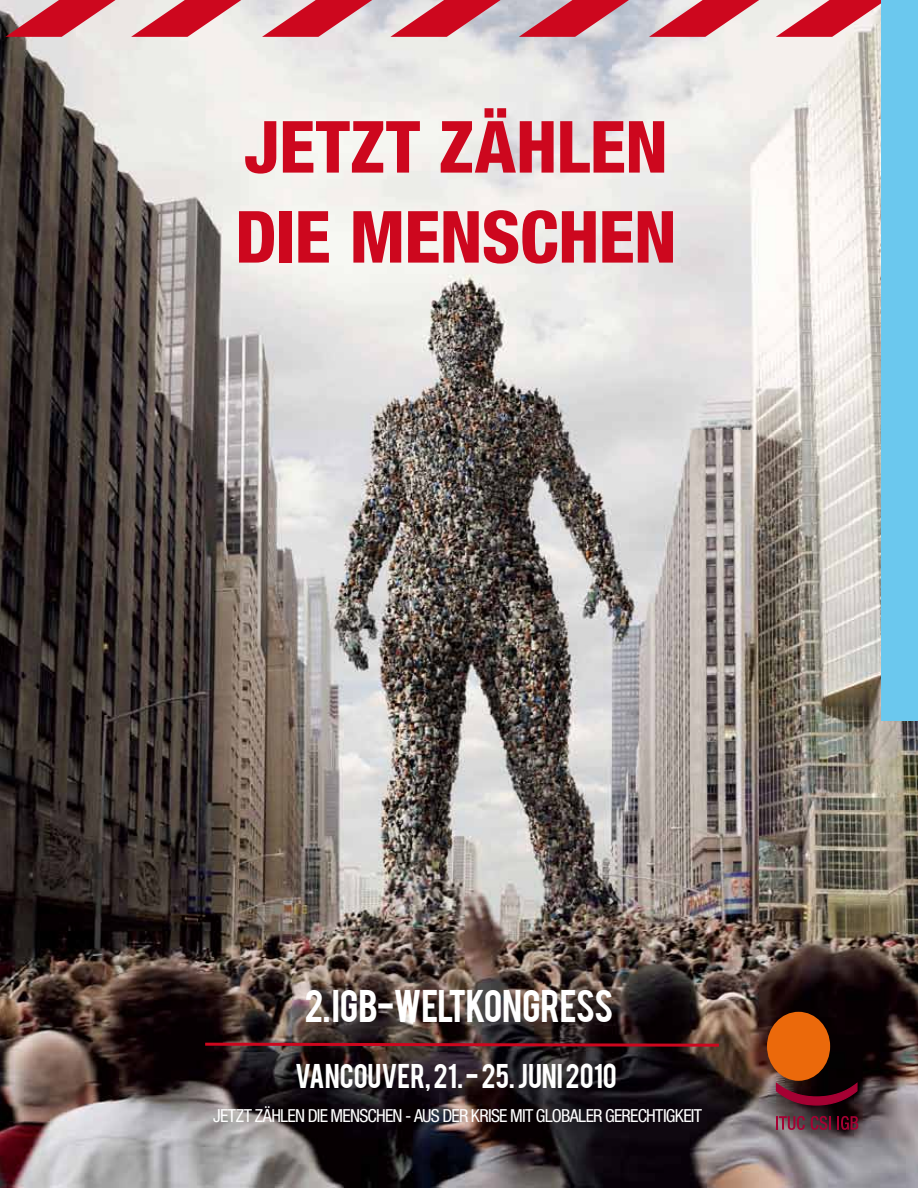
<style>
.page{position:relative;width:918px;height:1188px;background:#fff}
.page>*{position:absolute;margin:0;border:0;box-sizing:border-box;transform-origin:0 0}
.t1{font:800 condensed 72px/90px "Helvetica Neue";letter-spacing:-.01em;color:#cd071e}
.t2{font:36px "Bebas";letter-spacing:-.01em;color:#fff}
.t3{font:27px "Bebas";color:#fff}
.t4{font:condensed 18px "Helvetica Neue";letter-spacing:-.04em;color:#fff}
</style>
<div class="page">
<img style="left:0;top:0;width:918px;height:1188px">
<svg style="left:776px;top:1082px;width:82px;height:24px;background:#4f0b1e"></svg>
<div style="left:767px;top:1012px;width:63px;height:69px;background:#eb690b;border-radius:50%"></div>
<svg style="left:776px;top:1116px;width:29px;height:14px"></svg>
<svg style="left:811px;top:1116px;width:20px;height:14px"></svg>
<svg style="left:837px;top:1116px;width:21px;height:14px"></svg>
<svg style="left:5px;top:0;width:111px;height:37px;background:#d26c77"></svg>
<svg style="left:131px;top:0;width:110px;height:37px;background:#dd7781"></svg>
<svg style="left:262px;top:0;width:110px;height:37px;background:#d7717e"></svg>
<svg style="left:390px;top:0;width:111px;height:37px;background:#d16d7b"></svg>
<svg style="left:519px;top:0;width:110px;height:37px;background:#c96575"></svg>
<svg style="left:649px;top:0;width:110px;height:37px;background:#d9737f"></svg>
<svg style="left:776px;top:0;width:106px;height:37px;background:#db727c"></svg>
<svg style="left:202px;top:1041px;width:520px;height:7px;background:#731922"></svg>
<div style="left:882px;top:0;width:36px;height:721px;background:#6bc8ee"></div>
<h1 class="t1" style="left:235px;top:101px;width:443px">JETZT ZÄHLEN<br>DIE MENSCHEN</h1>
<h2 class="t2" style="left:305px;top:980px;width:310px">2. IGB-WELTKONGRESS</h2>
<h3 class="t3" style="left:295px;top:1057px;width:323px">VANCOUVER, 21. - 25. JUNI 2010</h3>
<p class="t4" style="left:213px;top:1105px;width:491px">JETZT ZÄHLEN DIE MENSCHEN - AUS DER KRISE MIT GLOBALER GERECHTIGKEIT</p>
</div>
